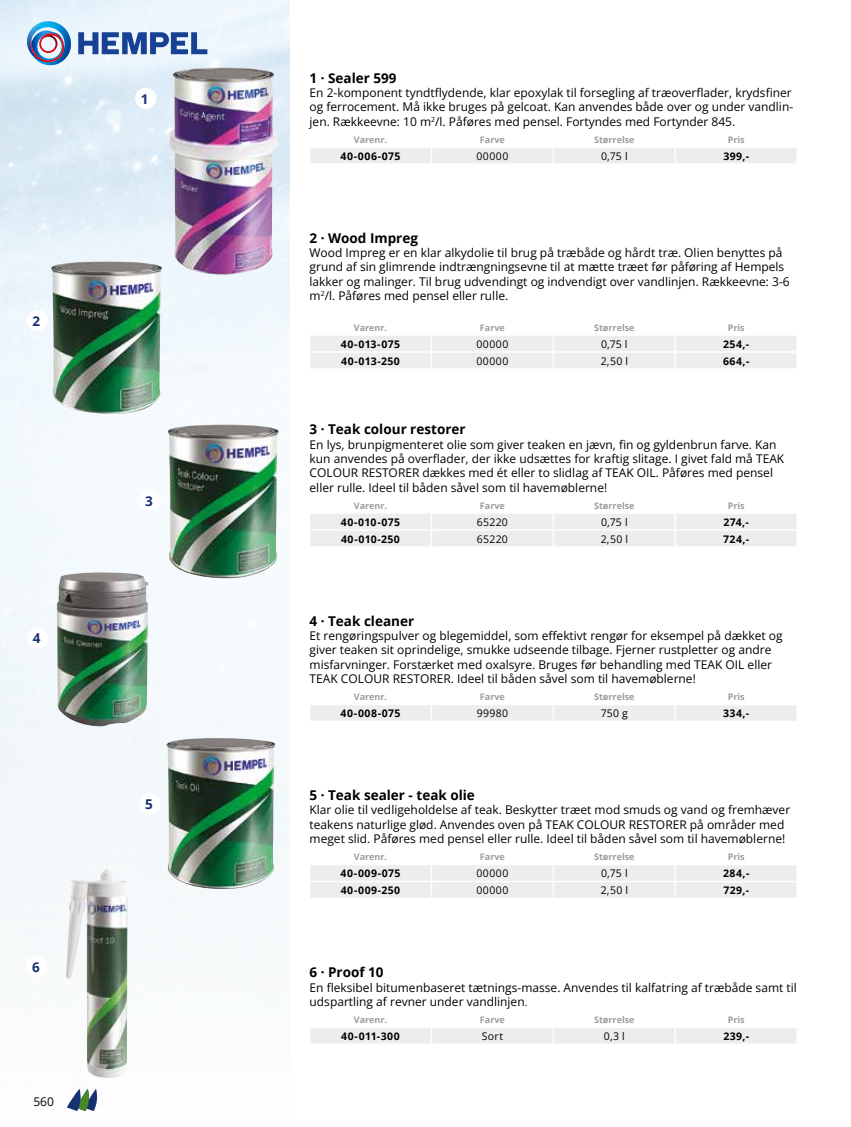
<style>
.page{position:relative;width:851px;height:1127px;background:#fff}
.page>*{position:absolute;margin:0;border:0;box-sizing:border-box;transform-origin:0 0}
.t1{font:700 13.5px "Open Sans";color:#000}
.t2{font:700 13.5px "Open Sans";color:#163072}
.t3{font:12px/14.4px "Open Sans";color:#000}
.t4{font:700 10.5px "Open Sans";letter-spacing:.04em;color:#000}
.t5{font:10.5px "Open Sans";letter-spacing:.035em;color:#000}
.t6{font:700 9px "Open Sans";color:#9d9d9c}
.s1{font-size:10.5px}
</style>
<div class="page">
<div style="left:310px;top:148px;width:486px;height:15px;background:#ededed"></div>
<div style="left:310px;top:336px;width:486px;height:32px;background:#ededed"></div>
<div style="left:310px;top:514px;width:486px;height:32px;background:#ededed"></div>
<div style="left:310px;top:705px;width:486px;height:16px;background:#ededed"></div>
<div style="left:310px;top:865px;width:486px;height:33px;background:#ededed"></div>
<div style="left:310px;top:1028px;width:486px;height:15px;background:#ededed"></div>
<img style="left:66px;top:869px;width:62px;height:209px">
<img style="left:56px;top:572px;width:92px;height:154px">
<img style="left:163px;top:424px;width:117px;height:154px">
<img style="left:166px;top:738px;width:110px;height:151px">
<img style="left:50px;top:261px;width:114px;height:154px">
<img style="left:169px;top:68px;width:108px;height:209px">
<svg style="left:67px;top:1089px;width:31px;height:22px"></svg>
<svg style="left:27px;top:21px;width:180px;height:45px;background:#a7bcd9"></svg>
<p class="t2" style="left:33px;top:311px;width:9px">2</p>
<p class="t2" style="left:33px;top:629px;width:9px">4</p>
<p class="t2" style="left:32px;top:957px;width:9px">6</p>
<p class="t3" style="left:33px;top:1094px;width:22px">560</p>
<p class="t2" style="left:141px;top:89px;width:9px">1</p>
<p class="t2" style="left:145px;top:491px;width:9px">3</p>
<p class="t2" style="left:145px;top:794px;width:9px">5</p>
<p class="t1" style="left:309px;top:68px;width:89px">1 · Sealer 599</p>
<p class="t3" style="left:309px;top:85px;width:485px">En 2-komponent tyndtflydende, klar epoxylak til forsegling af træoverflader, krydsfiner og ferrocement. Må ikke bruges på gelcoat. Kan anvendes både over og under vandlin&shy;jen. Rækkeevne: 10 m<sup>2</sup>/l. Påføres med pensel. Fortyndes med Fortynder 845.</p>
<p class="t6" style="left:354px;top:133px;width:35px">Varenr.</p>
<p class="t6" style="left:480px;top:133px;width:26px">Farve</p>
<p class="t6" style="left:594px;top:133px;width:42px">Størrelse</p>
<p class="t6" style="left:727px;top:133px;width:18px">Pris</p>
<p class="t4" style="left:340px;top:149px;width:61px">40-006-075</p>
<p class="t5" style="left:476px;top:149px;width:33px">00000</p>
<p class="t5" style="left:601px;top:149px;width:28px">0,75 l</p>
<p class="t4" style="left:723px;top:149px;width:27px">399,-</p>
<p class="t1" style="left:309px;top:228px;width:110px">2 · Wood Impreg</p>
<p class="t3" style="left:309px;top:245px;width:481px">Wood Impreg er en klar alkydolie til brug på træbåde og hårdt træ. Olien benyttes på grund af sin glimrende indtrængningsevne til at mætte træet før påføring af Hempels lakker og malinger. Til brug udvendingt og indvendigt over vandlinjen. Rækkeevne: 3-6 m<sup>2</sup>/l. Påføres med pensel eller rulle.</p>
<p class="t6" style="left:354px;top:321px;width:35px">Varenr.</p>
<p class="t6" style="left:480px;top:321px;width:26px">Farve</p>
<p class="t6" style="left:594px;top:321px;width:42px">Størrelse</p>
<p class="t6" style="left:727px;top:321px;width:18px">Pris</p>
<p class="t4" style="left:341px;top:336px;width:61px">40-013-075</p>
<p class="t5" style="left:476px;top:337px;width:33px">00000</p>
<p class="t5" style="left:601px;top:337px;width:28px">0,75 l</p>
<p class="t4" style="left:723px;top:336px;width:28px">254,-</p>
<p class="t4" style="left:341px;top:353px;width:60px">40-013-250</p>
<p class="t5" style="left:476px;top:354px;width:33px">00000</p>
<p class="t5" style="left:600px;top:354px;width:29px">2,50 l</p>
<p class="t4" style="left:723px;top:353px;width:28px">664,-</p>
<p class="t1" style="left:309px;top:420px;width:157px">3 · Teak colour restorer</p>
<p class="t3" style="left:309px;top:437px;width:476px">En lys, brunpigmenteret olie som giver teaken en jævn, fin og gyldenbrun farve. Kan kun anvendes på overflader, der ikke udsættes for kraftig slitage. I givet fald må TEAK COLOUR RESTORER dækkes med ét eller to slidlag af TEAK OIL. Påføres med pensel eller rulle. Ideel til båden såvel som til havemøblerne!</p>
<p class="t6" style="left:354px;top:499px;width:35px">Varenr.</p>
<p class="t6" style="left:480px;top:499px;width:26px">Farve</p>
<p class="t6" style="left:594px;top:499px;width:42px">Størrelse</p>
<p class="t6" style="left:727px;top:499px;width:18px">Pris</p>
<p class="t4" style="left:341px;top:514px;width:61px">40-010-075</p>
<p class="t5" style="left:477px;top:515px;width:32px">65220</p>
<p class="t5" style="left:601px;top:515px;width:28px">0,75 l</p>
<p class="t4" style="left:723px;top:514px;width:27px">274,-</p>
<p class="t4" style="left:341px;top:531px;width:60px">40-010-250</p>
<p class="t5" style="left:477px;top:532px;width:32px">65220</p>
<p class="t5" style="left:600px;top:532px;width:29px">2,50 l</p>
<p class="t4" style="left:723px;top:531px;width:28px">724,-</p>
<p class="t1" style="left:309px;top:611px;width:106px">4 · Teak cleaner</p>
<p class="t3" style="left:309px;top:628px;width:474px">Et rengøringspulver og blegemiddel, som effektivt rengør for eksempel på dækket og giver teaken sit oprindelige, smukke udseende tilbage. Fjerner rustpletter og andre misfarvninger. Forstærket med oxalsyre. Bruges før behandling med TEAK OIL eller TEAK COLOUR RESTORER. Ideel til båden såvel som til havemøblerne!</p>
<p class="t6" style="left:354px;top:690px;width:35px">Varenr.</p>
<p class="t6" style="left:480px;top:690px;width:26px">Farve</p>
<p class="t6" style="left:594px;top:690px;width:42px">Størrelse</p>
<p class="t6" style="left:727px;top:690px;width:18px">Pris</p>
<p class="t4" style="left:340px;top:706px;width:61px">40-008-075</p>
<p class="t5" style="left:476px;top:706px;width:33px">99980</p>
<p class="t5" style="left:600px;top:706px;width:29px">750 g</p>
<p class="t4" style="left:723px;top:706px;width:28px">334,-</p>
<p class="t1" style="left:309px;top:785px;width:167px">5 · Teak sealer - teak olie</p>
<p class="t3" style="left:309px;top:802px;width:482px">Klar olie til vedligeholdelse af teak. Beskytter træet mod smuds og vand og fremhæver teakens naturlige glød. Anvendes oven på TEAK COLOUR RESTORER på områder med meget slid. Påføres med pensel eller rulle. Ideel til båden såvel som til havemøblerne!</p>
<p class="t6" style="left:354px;top:851px;width:35px">Varenr.</p>
<p class="t6" style="left:480px;top:851px;width:26px">Farve</p>
<p class="t6" style="left:594px;top:851px;width:42px">Størrelse</p>
<p class="t6" style="left:727px;top:851px;width:18px">Pris</p>
<p class="t4" style="left:340px;top:866px;width:61px">40-009-075</p>
<p class="t5" style="left:476px;top:866px;width:33px">00000</p>
<p class="t5" style="left:601px;top:866px;width:28px">0,75 l</p>
<p class="t4" style="left:723px;top:866px;width:28px">284,-</p>
<p class="t4" style="left:341px;top:883px;width:61px">40-009-250</p>
<p class="t5" style="left:476px;top:883px;width:33px">00000</p>
<p class="t5" style="left:600px;top:883px;width:29px">2,50 l</p>
<p class="t4" style="left:723px;top:883px;width:27px">729,-</p>
<p class="t1" style="left:309px;top:963px;width:76px">6 · Proof 10</p>
<p class="t3" style="left:309px;top:980px;width:488px">En fleksibel bitumenbaseret tætnings-masse. Anvendes til kalfatring af træbåde samt til udspartling af revner under vandlinjen<span class="s1">.</span></p>
<p class="t6" style="left:354px;top:1013px;width:35px">Varenr.</p>
<p class="t6" style="left:480px;top:1013px;width:26px">Farve</p>
<p class="t6" style="left:594px;top:1013px;width:42px">Størrelse</p>
<p class="t6" style="left:727px;top:1013px;width:18px">Pris</p>
<p class="t4" style="left:341px;top:1029px;width:60px">40-011-300</p>
<p class="t5" style="left:481px;top:1029px;width:23px">Sort</p>
<p class="t5" style="left:603px;top:1029px;width:23px">0,3 l</p>
<p class="t4" style="left:723px;top:1029px;width:27px">239,-</p>
</div>
